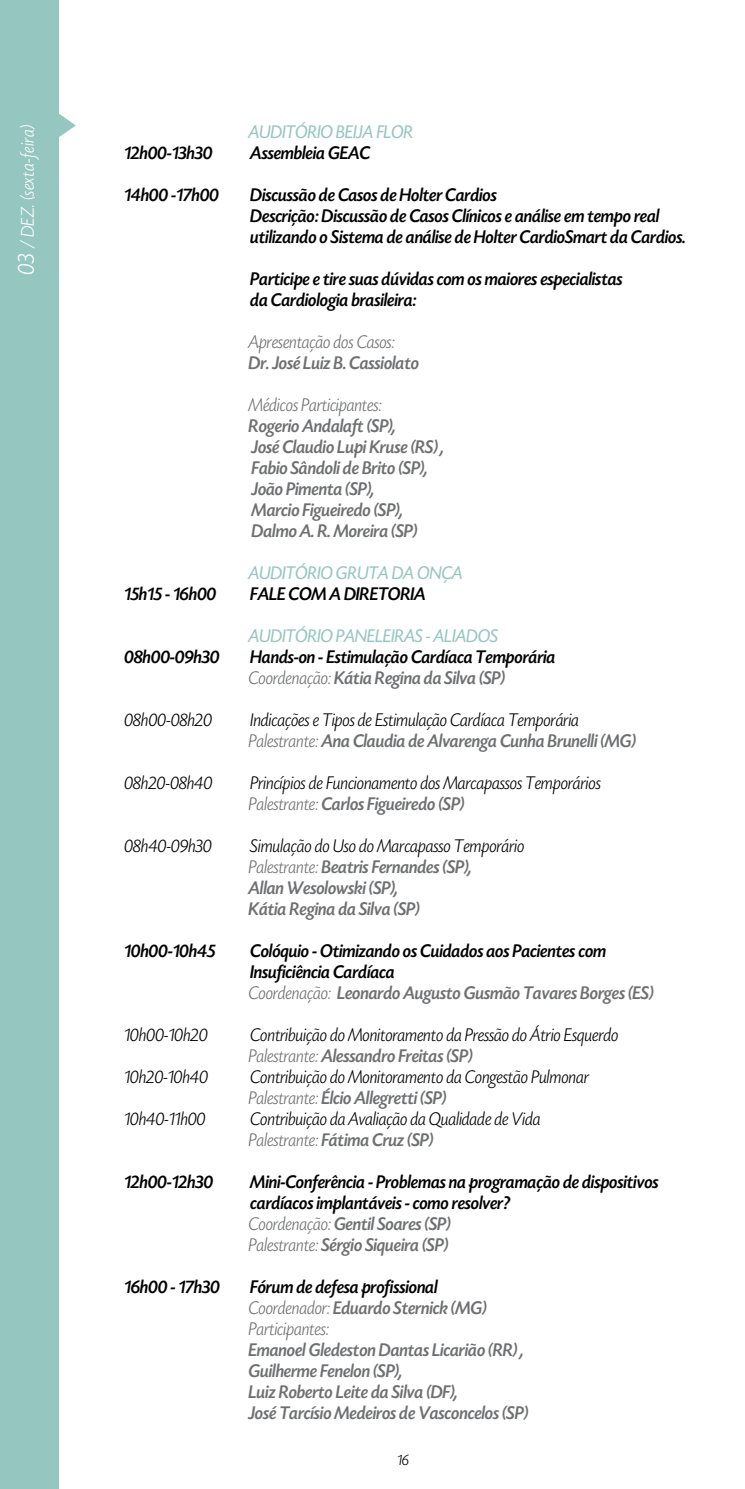
<style>
.page{position:relative;width:745px;height:1489px;background:#fff}
.page>*{position:absolute;margin:0;border:0;box-sizing:border-box;transform-origin:0 0}
.t1{font:italic 500 19.25px/21px "Today SHOP";color:#000}
.t2{font:italic 300 19.25px/21px "Today SHOP";color:#000}
.t3{font:italic 500 19.25px/21px "Today SHOP";color:#6d6f71}
.t4{font:italic 300 19.25px/21px "Today SHOP";color:#6d6f71}
.t5{font:italic 19.25px "Today SHOP";color:#95c6c0}
.t6{font:italic 300 19.25px "Today SHOP";letter-spacing:.025em;color:#fff}
.t7{font:italic 300 15.75px "Today SHOP";color:#000}
.s1{font-size:24.5px}
.s2{font-weight:300;color:#6d6f71}
.s3{color:#6d6f71}
.s4{font-weight:500;color:#6d6f71}
.s5{font-weight:300;color:#000}
.s6{font-weight:300}
.s7{font-weight:500;color:#000}
.s8{font-weight:500}
</style>
<div class="page">
<div style="left:0;top:0;width:59px;height:1488px;background:#95c6c0"></div>
<svg style="left:59px;top:114px;width:17px;height:23px"></svg>
<p class="t6" style="left:18px;top:275px;width:152px;rotate:-90deg"><span class="s1">03</span> / dez. (sexta-feira)</p>
<p class="t5" style="left:248px;top:121px;width:166px">AUDITÓRIO BEIJA FLOR</p>
<p class="t1" style="left:124px;top:142px;width:90px">12h00-13h30</p>
<p class="t1" style="left:250px;top:142px;width:121px">Assembleia GEAC</p>
<p class="t1" style="left:124px;top:184px;width:96px">14h00 -17h00</p>
<p class="t1" style="left:250px;top:184px;width:436px">Discussão de Casos de Holter Cardios<br>Descrição: Discussão de Casos Clínicos e análise em tempo real utilizando o Sistema de análise de Holter CardioSmart da Cardios.</p>
<p class="t1" style="left:250px;top:268px;width:373px">Participe e tire suas dúvidas com os maiores especialistas da Cardiologia brasileira:</p>
<p class="t4" style="left:248px;top:331px;width:147px">Apresentação dos Casos:</p>
<p class="t3" style="left:248px;top:352px;width:172px">Dr. José Luiz B. Cassiolato</p>
<p class="t4" style="left:248px;top:394px;width:134px">Médicos Participantes:</p>
<p class="t3" style="left:248px;top:415px;width:197px">Rogerio Andalaft (SP),<br>José Claudio Lupi Kruse (RS) ,<br>Fabio Sândoli de Brito (SP),<br>João Pimenta (SP),<br>Marcio Figueiredo (SP),<br>Dalmo A. R. Moreira (SP)</p>
<p class="t5" style="left:248px;top:562px;width:215px">AUDITÓRIO GRUTA DA ONÇA</p>
<p class="t1" style="left:124px;top:583px;width:93px">15h15 - 16h00</p>
<p class="t1" style="left:250px;top:583px;width:176px">FALE COM A DIRETORIA</p>
<p class="t5" style="left:248px;top:625px;width:251px">AUDITÓRIO PANELEIRAS - ALIADOS</p>
<p class="t1" style="left:124px;top:646px;width:97px">08h00-09h30</p>
<p class="t1" style="left:248px;top:646px;width:308px">Hands-on - Estimulação Cardíaca Temporária<br><span class="s2">Coordenação:</span> <span class="s3">Kátia Regina da Silva (SP)</span></p>
<p class="t2" style="left:124px;top:709px;width:89px">08h00-08h20</p>
<p class="t2" style="left:248px;top:709px;width:388px">Indicações e Tipos de Estimulação Cardíaca Temporária<br><span class="s3">Palestrante:</span> <span class="s4">Ana Claudia de Alvarenga Cunha Brunelli (MG)</span></p>
<p class="t2" style="left:124px;top:772px;width:89px">08h20-08h40</p>
<p class="t2" style="left:248px;top:772px;width:353px">Princípios de Funcionamento dos Marcapassos Temporários<br><span class="s3">Palestrante:</span> <span class="s4">Carlos Figueiredo (SP)</span></p>
<p class="t2" style="left:124px;top:835px;width:89px">08h40-09h30</p>
<p class="t3" style="left:248px;top:835px;width:277px"><span class="s5">Simulação do Uso do Marcapasso Temporário<br></span><span class="s6">Palestrante:</span> Beatris Fernandes (SP),<br>Allan Wesolowski (SP),<br>Kátia Regina da Silva (SP)</p>
<p class="t1" style="left:124px;top:940px;width:92px">10h00-10h45</p>
<p class="t1" style="left:248px;top:940px;width:406px">Colóquio - Otimizando os Cuidados aos Pacientes com<br>Insuficiência Cardíaca<br><span class="s2">Coordenação:</span> <span class="s3">Leonardo Augusto Gusmão Tavares Borges (ES)</span></p>
<p class="t2" style="left:124px;top:1024px;width:85px">10h00-10h20</p>
<p class="t2" style="left:248px;top:1024px;width:371px">Contribuição do Monitoramento da Pressão do Átrio Esquerdo<br><span class="s3">Palestrante:</span> <span class="s4">Alessandro Freitas (SP)</span></p>
<p class="t2" style="left:124px;top:1066px;width:85px">10h20-10h40</p>
<p class="t2" style="left:248px;top:1066px;width:341px">Contribuição do Monitoramento da Congestão Pulmonar<br><span class="s3">Palestrante:</span> <span class="s4">Élcio Allegretti (SP)</span></p>
<p class="t2" style="left:124px;top:1108px;width:83px">10h40-11h00</p>
<p class="t2" style="left:248px;top:1108px;width:293px">Contribuição da Avaliação da Qualidade de Vida<br><span class="s3">Palestrante:</span> <span class="s4">Fátima Cruz (SP)</span></p>
<p class="t1" style="left:124px;top:1171px;width:90px">12h00-12h30</p>
<p class="t1" style="left:248px;top:1171px;width:411px">Mini-Conferência - Problemas na programação de dispositivos cardíacos implantáveis - como resolver?<br><span class="s2">Coordenação:</span> <span class="s3">Gentil Soares (SP)<br></span><span class="s2">Palestrante:</span> <span class="s3">Sérgio Siqueira (SP)</span></p>
<p class="t1" style="left:124px;top:1276px;width:97px">16h00 - 17h30</p>
<p class="t4" style="left:248px;top:1276px;width:239px"><span class="s7">Fórum de defesa profissional<br></span>Coordenador: <span class="s8">Eduardo Sternick (MG)<br></span>Participantes:</p>
<p class="t3" style="left:248px;top:1339px;width:281px">Emanoel Gledeston Dantas Licarião (RR) , Guilherme Fenelon (SP),<br>Luiz Roberto Leite da Silva (DF),<br>José Tarcísio Medeiros de Vasconcelos (SP)</p>
<p class="t7" style="left:397px;top:1451px;width:13px">16</p>
</div>
